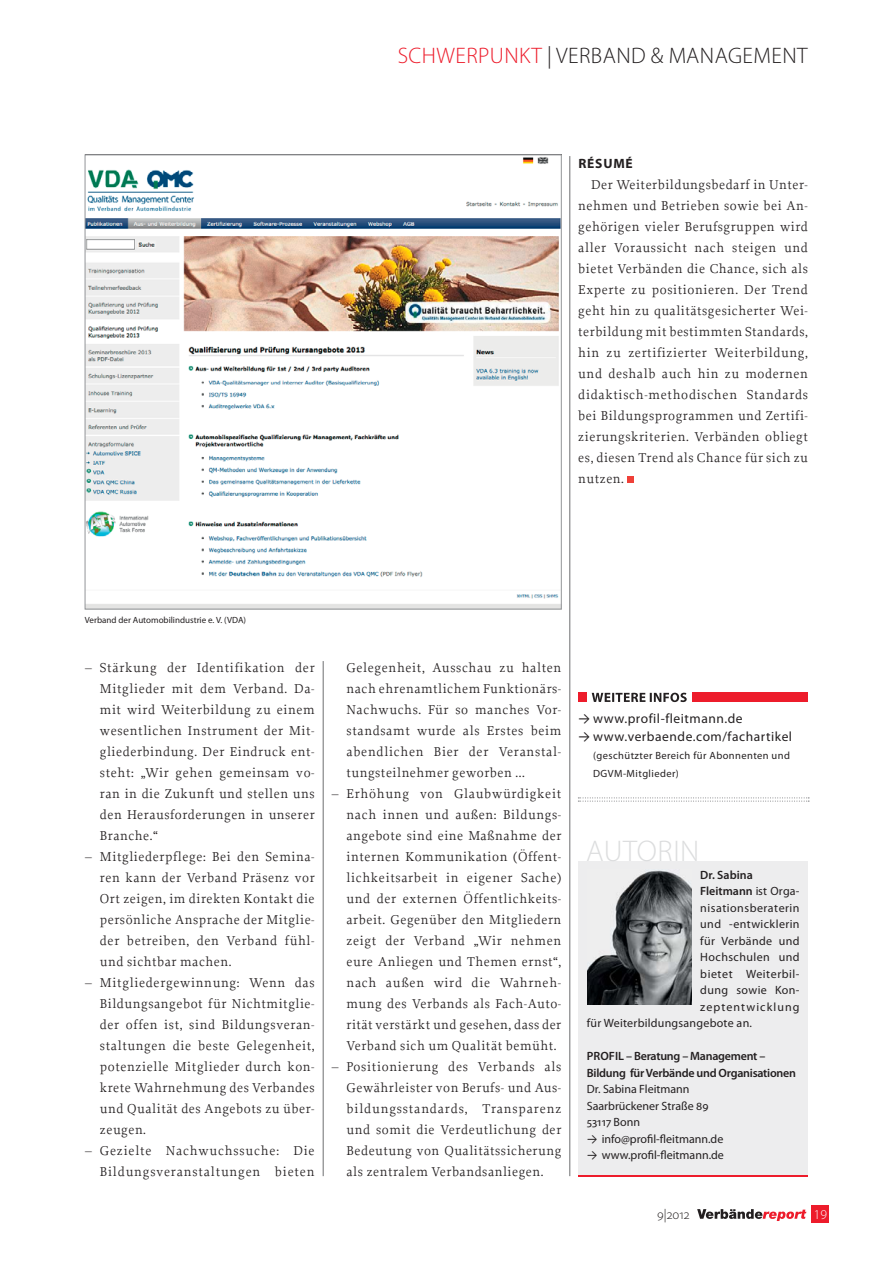
<style>
.page{position:relative;width:893px;height:1263px;background:#fff}
.page>*{position:absolute;margin:0;border:0;box-sizing:border-box;transform-origin:0 0}
.t1{font:300 30px "Myriad Pro";letter-spacing:.02em;color:#dcddde}
.t2{font:300 22.5px "Myriad Pro";letter-spacing:.02em;color:#231f20}
.t3{font:13.5px/21px "Proforma";letter-spacing:.04em;color:#231f20;text-align:justify}
.t4{font:13.5px/21px "Proforma";letter-spacing:.065em;color:#231f20;text-align:right}
.t5{font:13.5px "Myriad Pro";letter-spacing:.04em;color:#231f20}
.t6{font:300 13.5px "Myriad Pro";color:#231f20}
.t7{font:700 13.5px "Myriad Pro";letter-spacing:.06em;color:#231f20}
.t8{font:300 13.5px "Myriad Pro";color:#fff}
.t9{font:12px/16.5px "Myriad Pro";color:#231f20}
.t10{font:12px "Myriad Pro";letter-spacing:.02em;color:#231f20}
.t11{font:600 12px/16.5px "Myriad Pro";letter-spacing:-.02em;color:#231f20}
.t12{font:600 12px "Myriad Pro";color:#231f20}
.t13{font:12px "Myriad Pro";letter-spacing:.04em;color:#231f20}
.t14{font:12px "Myriad Pro";letter-spacing:.045em;color:#231f20}
.t15{font:12px "Myriad Pro";letter-spacing:.09em;color:#231f20}
.t16{font:10.5px/18px "Myriad Pro";letter-spacing:.04em;color:#231f20}
.t17{font:9px "Myriad Pro";color:#231f20}
.s1{color:#ed1c2b}
.s2{font-family:"Calibri"}
.s3{font-weight:400}
</style>
<div class="page">
<hr style="left:323px;top:661px;width:1px;height:515px;background:#6d6e70">
<hr style="left:570px;top:156px;width:1px;height:1020px;background:#6d6e70">
<div style="left:811px;top:1205px;width:18px;height:17px;background:#ed1c2b"></div>
<svg style="left:697px;top:1209px;width:109px;height:12px"></svg>
<svg style="left:628px;top:477px;width:6px;height:6px"></svg>
<svg style="left:592px;top:693px;width:95px;height:9px"></svg>
<div style="left:578px;top:692px;width:9px;height:10px;background:#ed1c2b"></div>
<div style="left:692px;top:692px;width:116px;height:10px;background:#ed1c2b"></div>
<div style="left:578px;top:861px;width:230px;height:315px;background:#ededee"></div>
<img style="left:587px;top:870px;width:104px;height:135px">
<hr style="left:578px;top:1175px;width:230px;height:1px;background:#ed1c2b">
<svg style="left:578px;top:797px;width:231px;height:5px"></svg>
<img style="left:87px;top:157px;width:472px;height:450px">
<h2 class="t2" style="left:398px;top:47px;width:411px"><span class="s1">SCHWERPUNKT</span> | VERBAND &amp; MANAGEMENT</h2>
<p class="t7" style="left:578px;top:158px;width:56px">RÉSUMÉ</p>
<p class="t3" style="left:578px;top:175px;width:231px;text-indent:13px">Der Weiterbildungsbedarf in Unter&shy;nehmen und Betrieben sowie bei An&shy;gehörigen vieler Berufsgruppen wird aller Voraussicht nach steigen und bietet Verbänden die Chance, sich als Experte zu positionieren. Der Trend geht hin zu qualitätsgesicherter Wei&shy;terbildung mit bestimmten Standards, hin zu zertifizierter Weiterbildung, und deshalb auch hin zu modernen didaktisch-methodischen Standards bei Bildungsprogrammen und Zertifi&shy;zierungskriterien. Verbänden obliegt es, diesen Trend als Chance für sich zu nutzen.</p>
<p class="t17" style="left:85px;top:617px;width:163px">Verband der Automobilindustrie e. V. (VDA)</p>
<p class="t3" style="left:100px;top:658px;width:216px;text-indent:-15px">– Stärkung der Identifikation der Mitglieder mit dem Verband. Da&shy;mit wird Weiterbildung zu einem wesentlichen Instrument der Mit&shy;gliederbindung. Der Eindruck ent&shy;steht: „Wir gehen gemeinsam vo&shy;ran in die Zukunft und stellen uns den Herausforderungen in unserer Branche.“</p>
<p class="t3" style="left:100px;top:847px;width:216px;text-indent:-15px">– Mitgliederpflege: Bei den Semina&shy;ren kann der Verband Präsenz vor Ort zeigen, im direkten Kontakt die persönliche Ansprache der Mitglie&shy;der betreiben, den Verband fühl&shy;und sichtbar machen.</p>
<p class="t3" style="left:100px;top:973px;width:216px;text-indent:-15px">– Mitgliedergewinnung: Wenn das Bildungsangebot für Nichtmitglie&shy;der offen ist, sind Bildungsveran&shy;staltungen die beste Gelegenheit, potenzielle Mitglieder durch kon&shy;krete Wahrnehmung des Verbandes und Qualität des Angebots zu über&shy;zeugen.</p>
<p class="t4" style="left:85px;top:1141px;width:231px">– Gezielte Nachwuchssuche: Die<br>Bildungsveranstaltungen bieten</p>
<p class="t3" style="left:347px;top:658px;width:216px">Gelegenheit, Ausschau zu halten nach ehrenamtlichem Funktionärs-Nachwuchs. Für so manches Vor&shy;standsamt wurde als Erstes beim abendlichen Bier der Veranstal&shy;tungsteilnehmer geworben ...</p>
<p class="t3" style="left:347px;top:784px;width:216px;text-indent:-15px">– Erhöhung von Glaubwürdigkeit nach innen und außen: Bildungs&shy;angebote sind eine Maßnahme der internen Kommunikation (Öffent&shy;lichkeitsarbeit in eigener Sache) und der externen Öffentlichkeits&shy;arbeit. Gegenüber den Mitgliedern zeigt der Verband „Wir nehmen eure Anliegen und Themen ernst“, nach außen wird die Wahrneh&shy;mung des Verbands als Fach-Auto&shy;rität verstärkt und gesehen, dass der Verband sich um Qualität bemüht.</p>
<p class="t3" style="left:347px;top:1057px;width:216px;text-indent:-15px">– Positionierung des Verbands als Gewährleister von Berufs- und Aus&shy;bildungsstandards, Transparenz und somit die Verdeutlichung der Bedeutung von Qualitätssicherung als zentralem Verbandsanliegen.</p>
<p class="t5" style="left:578px;top:713px;width:166px"><span class="s2">→</span> www.profil-fleitmann.de</p>
<p class="t5" style="left:578px;top:731px;width:215px"><span class="s2">→</span> www.verbaende.com/fachartikel</p>
<p class="t16" style="left:593px;top:748px;width:198px">( geschützter Bereich für Abonnenten und<br>DGVM-Mitglieder)</p>
<h1 class="t1" style="left:586px;top:840px;width:115px">AUTORIN</h1>
<p class="t12" style="left:700px;top:870px;width:54px">Dr. Sabina</p>
<p class="t12" style="left:700px;top:886px;width:101px">Fleitmann <span class="s3">ist Orga-</span></p>
<p class="t13" style="left:700px;top:903px;width:101px">nisationsberaterin</p>
<p class="t10" style="left:700px;top:919px;width:101px">und -entwicklerin</p>
<p class="t10" style="left:700px;top:936px;width:101px">für Verbände und</p>
<p class="t10" style="left:700px;top:952px;width:101px">Hochschulen und</p>
<p class="t14" style="left:700px;top:969px;width:101px">bietet Weiterbil-</p>
<p class="t10" style="left:700px;top:985px;width:101px">dung sowie Kon-</p>
<p class="t15" style="left:700px;top:1002px;width:101px">zeptentwicklung</p>
<p class="t10" style="left:587px;top:1018px;width:167px">für Weiterbildungsangebote an.</p>
<p class="t11" style="left:587px;top:1049px;width:211px">PROFIL – Beratung – Management –<br>Bildung für Verbände und Organisationen</p>
<p class="t9" style="left:587px;top:1082px;width:123px">Dr. Sabina Fleitmann<br>Saarbrückener Straße 89<br>53117 Bonn</p>
<p class="t9" style="left:587px;top:1131px;width:138px"><span class="s2">→</span> info@profil-fleitmann.de</p>
<p class="t9" style="left:587px;top:1148px;width:139px"><span class="s2">→</span> www.profil-fleitmann.de</p>
<p class="t6" style="left:657px;top:1209px;width:34px">9|2012</p>
<p class="t8" style="left:814px;top:1209px;width:15px">19</p>
</div>
